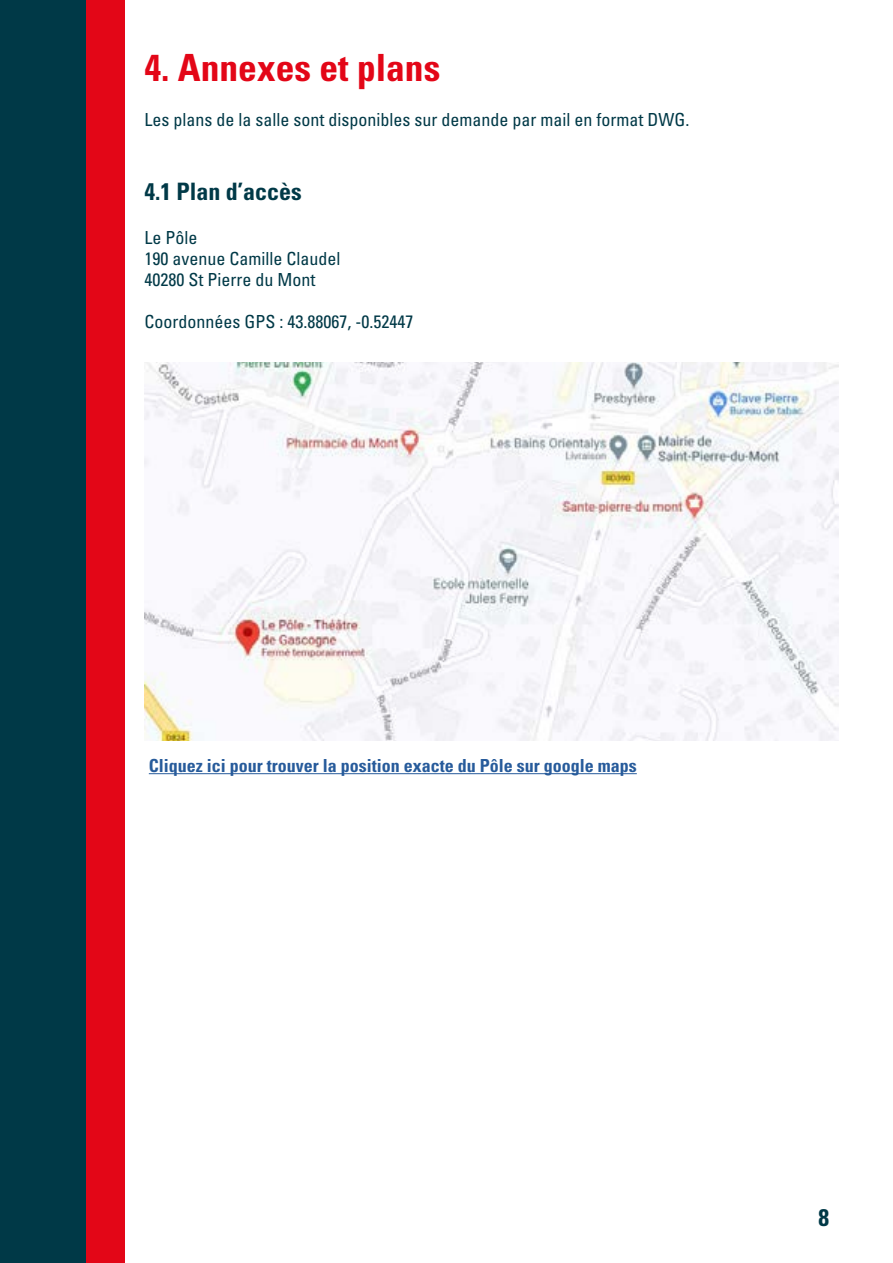
<style>
.page{position:relative;width:893px;height:1263px;background:#fff}
.page>*{position:absolute;margin:0;border:0;box-sizing:border-box;transform-origin:0 0}
.t1{font:700 condensed 37.5px "Univers LT Std";color:#e30617}
.t2{font:700 condensed 24px "Univers LT Std";color:#003947}
.t3{font:condensed 18px/21px "Univers LT Std";color:#003947}
.t4{font:700 condensed 18px "Univers LT Std";color:#275b9b}
</style>
<div class="page">
<div style="left:0;top:0;width:86px;height:1263px;background:#003947"></div>
<div style="left:86px;top:0;width:38px;height:1263px;background:#e30617"></div>
<img style="left:145px;top:362px;width:694px;height:379px">
<hr style="left:149px;top:773px;width:488px;height:1px;background:#275b9b">
<h1 class="t1" style="left:145px;top:45px;width:297px">4. Annexes et plans</h1>
<p class="t3" style="left:145px;top:109px;width:546px">Les plans de la salle sont disponibles sur demande par mail en format DWG.</p>
<h2 class="t2" style="left:145px;top:177px;width:159px">4.1 Plan d’accès</h2>
<p class="t3" style="left:145px;top:226px;width:197px">Le Pôle<br>190 avenue Camille Claudel<br>40280 St Pierre du Mont</p>
<p class="t3" style="left:145px;top:310px;width:270px">Coordonnées GPS : 43.88067, -0.52447</p>
<p class="t4" style="left:149px;top:754px;width:489px">Cliquez ici pour trouver la position exacte du Pôle sur google maps</p>
<h2 class="t2" style="left:819px;top:1203px;width:12px">8</h2>
</div>
